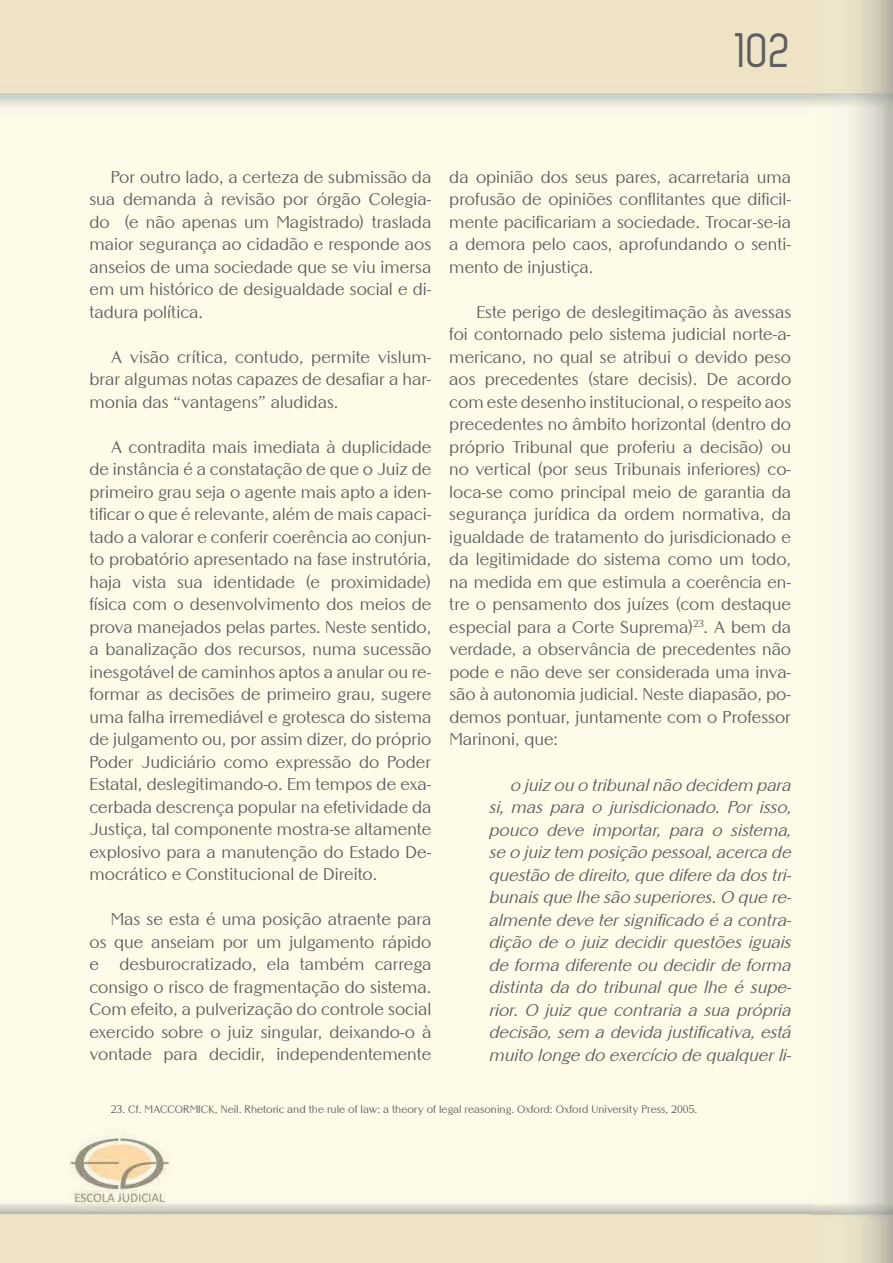
<style>
.page{position:relative;width:893px;height:1263px;background:#fff}
.page>*{position:absolute;margin:0;border:0;box-sizing:border-box;transform-origin:0 0}
.t1{font:49.5px "Zag";color:#5d5e60}
.t2{font:16.5px/22.5px "Altrincham";color:#5d5e60;text-align:justify}
.t3{font:italic 16.5px/22.5px "Altrincham";color:#5d5e60;text-align:justify}
.t4{font:10.5px "Altrincham";color:#5d5e60}
</style>
<div class="page">
<img style="left:0;top:0;width:893px;height:1262px">
<h1 class="t1" style="left:737px;top:35px;width:57px">102</h1>
<p class="t2" style="left:89px;top:166px;width:343px;text-indent:21px">Por outro lado, a certeza de submissão da sua demanda à revisão por órgão Colegia&shy;do (e não apenas um Magistrado) traslada maior segurança ao cidadão e responde aos anseios de uma sociedade que se viu imersa em um histórico de desigualdade social e di&shy;tadura política.</p>
<p class="t2" style="left:89px;top:346px;width:343px;text-indent:21px">A visão crítica, contudo, permite vislum&shy;brar algumas notas capazes de desafiar a har&shy;monia das “vantagens” aludidas.</p>
<p class="t2" style="left:89px;top:436px;width:343px;text-indent:21px">A contradita mais imediata à duplicidade de instância é a constatação de que o Juiz de primeiro grau seja o agente mais apto a iden&shy;tificar o que é relevante, além de mais capaci&shy;tado a valorar e conferir coerência ao conjun&shy;to probatório apresentado na fase instrutória, haja vista sua identidade (e proximidade) física com o desenvolvimento dos meios de prova manejados pelas partes. Neste sentido, a banalização dos recursos, numa sucessão inesgotável de caminhos aptos a anular ou re&shy;formar as decisões de primeiro grau, sugere uma falha irremediável e grotesca do sistema de julgamento ou, por assim dizer, do próprio Poder Judiciário como expressão do Poder Estatal, deslegitimando-o. Em tempos de exa&shy;cerbada descrença popular na efetividade da Justiça, tal componente mostra-se altamente explosivo para a manutenção do Estado De&shy;mocrático e Constitucional de Direito.</p>
<p class="t2" style="left:89px;top:909px;width:343px;text-indent:21px">Mas se esta é uma posição atraente para os que anseiam por um julgamento rápido e desburocratizado, ela também carrega consigo o risco de fragmentação do sistema.<br>Com efeito, a pulverização do controle social exercido sobre o juiz singular, deixando-o à vontade para decidir, independentemente</p>
<p class="t2" style="left:449px;top:167px;width:343px">da opinião dos seus pares, acarretaria uma profusão de opiniões conflitantes que dificil&shy;mente pacificariam a sociedade. Trocar-se-ia a demora pelo caos, aprofundando o senti&shy;mento de injustiça.</p>
<p class="t2" style="left:449px;top:302px;width:343px;text-indent:27px">Este perigo de deslegitimação às avessas foi contornado pelo sistema judicial norte-a&shy;mericano, no qual se atribui o devido peso aos precedentes (stare decisis). De acordo com este desenho institucional, o respeito aos precedentes no âmbito horizontal (dentro do próprio Tribunal que proferiu a decisão) ou no vertical (por seus Tribunais inferiores) co&shy;loca-se como principal meio de garantia da segurança jurídica da ordem normativa, da igualdade de tratamento do jurisdicionado e da legitimidade do sistema como um todo, na medida em que estimula a coerência en&shy;tre o pensamento dos juízes (com destaque especial para a Corte Suprema)<sup>23</sup>. A bem da verdade, a observância de precedentes não pode e não deve ser considerada uma inva&shy;são à autonomia judicial. Neste diapasão, po&shy;demos pontuar, juntamente com o Professor Marinoni, que:</p>
<p class="t3" style="left:489px;top:774px;width:304px;text-indent:21px">o juiz ou o tribunal não decidem para si, mas para o jurisdicionado. Por isso, pouco deve importar, para o sistema, se o juiz tem posição pessoal, acerca de questão de direito, que difere da dos tri&shy;bunais que lhe são superiores. O que re&shy;almente deve ter significado é a contra&shy;dição de o juiz decidir questões iguais de forma diferente ou decidir de forma distinta da do tribunal que lhe é supe&shy;rior. O juiz que contraria a sua própria decisão, sem a devida justificativa, está muito longe do exercício de qualquer li-</p>
<p class="t4" style="left:111px;top:1105px;width:588px">23. Cf. MACCORMICK, Neil. Rhetoric and the rule of law: a theory of legal reasoning. Oxford: Oxford University Press, 2005.</p>
</div>
